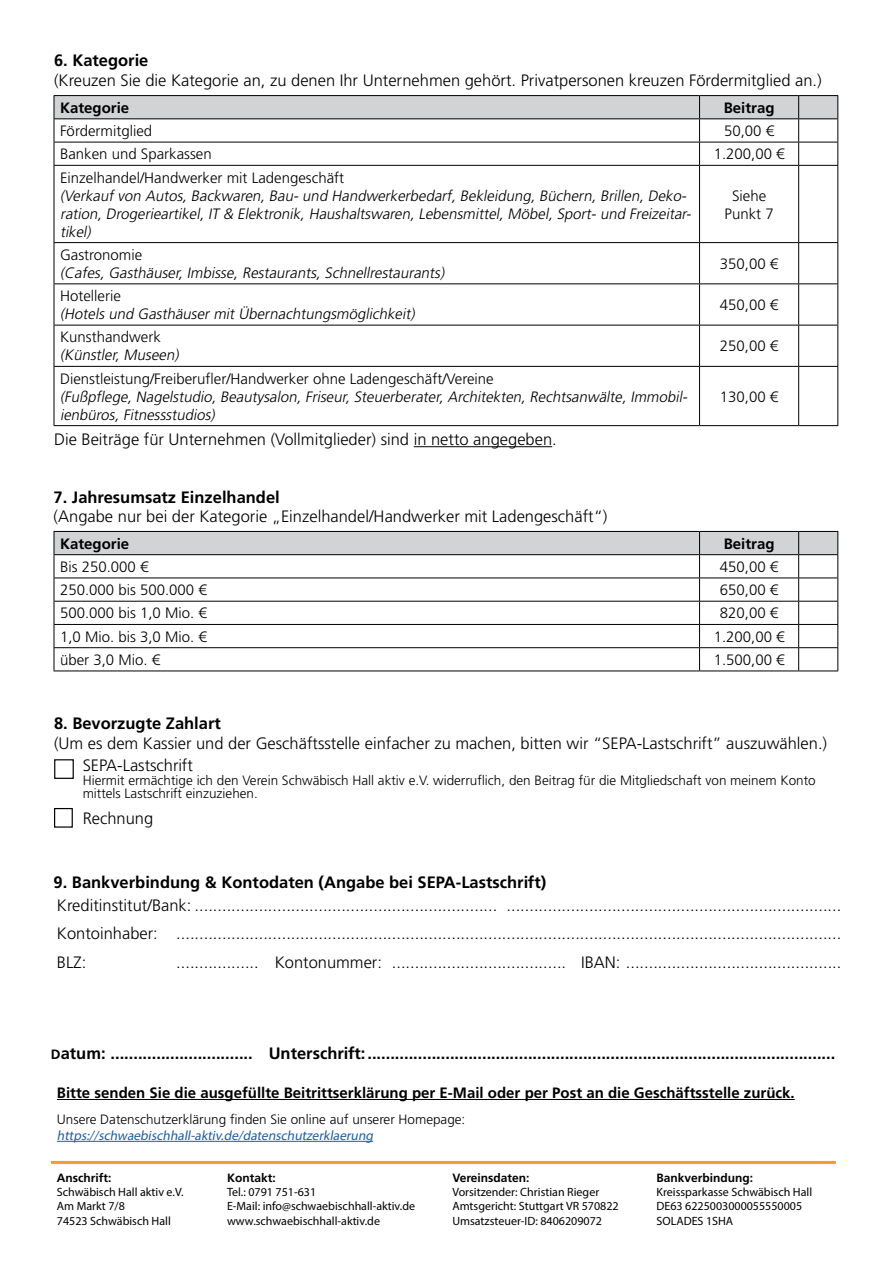
<style>
.page{position:relative;width:893px;height:1263px;background:#fff}
.page>*{position:absolute;margin:0;border:0;box-sizing:border-box;transform-origin:0 0}
.t1{font:300 16.5px/28.5px "Frutiger LT Pro";color:#000;text-align:justify}
.t2{font:700 16.5px "Frutiger LT Pro";color:#000}
.t3{font:italic 300 15px/18px "Frutiger LT Pro";color:#000}
.t4{font:300 15px/18px "Frutiger LT Pro";color:#000;text-align:center}
.t5{font:700 15px "Frutiger LT Pro";color:#000}
.t6{font:300 13.5px/13.5px "Frutiger LT Pro";color:#000}
.t7{font:italic 13.5px "Myriad Pro";color:#215e9e}
.t8{font:12px/14.4px "Myriad Pro";color:#000}
.t9{font:700 12px "Frutiger LT Pro";color:#000}
.s1{font-size:13.5px}
</style>
<div class="page">
<hr style="left:51px;top:1161px;width:785px;height:3px;background:#f59c2d">
<hr style="left:57px;top:1099px;width:738px;height:1px;background:#000">
<hr style="left:57px;top:1141px;width:316px;height:1px;background:#215e9e">
<hr style="left:54px;top:670px;width:645px;height:1px;background:#000">
<hr style="left:699px;top:670px;width:100px;height:1px;background:#000">
<hr style="left:799px;top:670px;width:39px;height:1px;background:#000">
<svg style="left:54px;top:531px;width:784px;height:139px"></svg>
<hr style="left:54px;top:554px;width:645px;height:1px;background:#000">
<hr style="left:699px;top:554px;width:100px;height:1px;background:#000">
<hr style="left:799px;top:554px;width:39px;height:1px;background:#000">
<hr style="left:54px;top:165px;width:645px;height:1px;background:#000">
<hr style="left:54px;top:166px;width:1px;height:76px;background:#000">
<hr style="left:699px;top:165px;width:100px;height:1px;background:#000">
<hr style="left:699px;top:166px;width:1px;height:76px;background:#000">
<hr style="left:799px;top:165px;width:39px;height:1px;background:#000">
<hr style="left:798px;top:166px;width:1px;height:76px;background:#000">
<hr style="left:837px;top:166px;width:1px;height:76px;background:#000">
<hr style="left:54px;top:242px;width:645px;height:1px;background:#000">
<hr style="left:54px;top:243px;width:1px;height:40px;background:#000">
<hr style="left:699px;top:242px;width:100px;height:1px;background:#000">
<hr style="left:699px;top:243px;width:1px;height:40px;background:#000">
<hr style="left:799px;top:242px;width:39px;height:1px;background:#000">
<hr style="left:798px;top:243px;width:1px;height:40px;background:#000">
<hr style="left:837px;top:243px;width:1px;height:40px;background:#000">
<hr style="left:54px;top:283px;width:645px;height:1px;background:#000">
<hr style="left:54px;top:284px;width:1px;height:41px;background:#000">
<hr style="left:699px;top:283px;width:100px;height:1px;background:#000">
<hr style="left:699px;top:284px;width:1px;height:41px;background:#000">
<hr style="left:799px;top:283px;width:39px;height:1px;background:#000">
<hr style="left:798px;top:284px;width:1px;height:41px;background:#000">
<hr style="left:837px;top:284px;width:1px;height:41px;background:#000">
<hr style="left:54px;top:325px;width:645px;height:1px;background:#000">
<hr style="left:54px;top:325px;width:1px;height:41px;background:#000">
<hr style="left:699px;top:325px;width:100px;height:1px;background:#000">
<hr style="left:699px;top:325px;width:1px;height:41px;background:#000">
<hr style="left:799px;top:325px;width:39px;height:1px;background:#000">
<hr style="left:798px;top:325px;width:1px;height:41px;background:#000">
<hr style="left:837px;top:325px;width:1px;height:41px;background:#000">
<hr style="left:54px;top:366px;width:645px;height:1px;background:#000">
<hr style="left:54px;top:367px;width:1px;height:58px;background:#000">
<hr style="left:699px;top:366px;width:100px;height:1px;background:#000">
<hr style="left:699px;top:367px;width:1px;height:58px;background:#000">
<hr style="left:799px;top:366px;width:39px;height:1px;background:#000">
<hr style="left:798px;top:367px;width:1px;height:58px;background:#000">
<hr style="left:837px;top:367px;width:1px;height:58px;background:#000">
<hr style="left:54px;top:425px;width:645px;height:1px;background:#000">
<hr style="left:699px;top:425px;width:100px;height:1px;background:#000">
<hr style="left:799px;top:425px;width:39px;height:1px;background:#000">
<hr style="left:54px;top:95px;width:645px;height:1px;background:#000">
<hr style="left:699px;top:95px;width:100px;height:1px;background:#000">
<hr style="left:799px;top:95px;width:39px;height:1px;background:#000">
<svg style="left:54px;top:96px;width:784px;height:69px"></svg>
<hr style="left:54px;top:118px;width:645px;height:1px;background:#000">
<hr style="left:699px;top:118px;width:100px;height:1px;background:#000">
<hr style="left:799px;top:118px;width:39px;height:1px;background:#000">
<hr style="left:414px;top:446px;width:138px;height:1px;background:#000">
<div style="left:54px;top:759px;width:20px;height:20px;border:1px solid #000"></div>
<div style="left:54px;top:808px;width:19px;height:20px;border:1px solid #000"></div>
<p class="t2" style="left:54px;top:51px;width:96px">6. Kategorie</p>
<p class="t1" style="left:54px;top:66px;width:769px">(Kreuzen Sie die Kategorie an, zu denen Ihr Unternehmen gehört. Privatpersonen kreuzen Fördermitglied an.)</p>
<p class="t5" style="left:60px;top:99px;width:71px">Kategorie</p>
<p class="t5" style="left:724px;top:99px;width:52px">Beitrag</p>
<p class="t4" style="left:60px;top:122px;width:94px">Fördermitglied</p>
<p class="t4" style="left:724px;top:122px;width:52px">50,00 €</p>
<p class="t4" style="left:60px;top:145px;width:153px">Banken und Sparkassen</p>
<p class="t4" style="left:714px;top:145px;width:72px">1.200,00 €</p>
<p class="t4" style="left:60px;top:168px;width:286px">Einzelhandel/Handwerker mit Ladengeschäft</p>
<p class="t3" style="left:60px;top:186px;width:635px">(Verkauf von Autos, Backwaren, Bau- und Handwerkerbedarf, Bekleidung, Büchern, Brillen, Deko&shy;ration, Drogerieartikel, IT &amp; Elektronik, Haushaltswaren, Lebensmittel, Möbel, Sport- und Freizeitar&shy;tikel)</p>
<p class="t4" style="left:724px;top:186px;width:51px">Siehe<br>Punkt 7</p>
<p class="t4" style="left:60px;top:246px;width:84px">Gastronomie</p>
<p class="t3" style="left:60px;top:264px;width:389px">(Cafes, Gasthäuser, Imbisse, Restaurants, Schnellrestaurants)</p>
<p class="t4" style="left:720px;top:255px;width:60px">350,00 €</p>
<p class="t4" style="left:60px;top:287px;width:62px">Hotellerie</p>
<p class="t3" style="left:60px;top:305px;width:359px">(Hotels und Gasthäuser mit Übernachtungsmöglichkeit)</p>
<p class="t4" style="left:60px;top:328px;width:102px">Kunsthandwerk</p>
<p class="t3" style="left:60px;top:346px;width:123px">(Künstler, Museen)</p>
<p class="t4" style="left:720px;top:296px;width:60px">450,00 €</p>
<p class="t4" style="left:720px;top:337px;width:60px">250,00 €</p>
<p class="t4" style="left:60px;top:369px;width:435px">Dienstleistung/Freiberufler/Handwerker ohne Ladengeschäft/Vereine</p>
<p class="t3" style="left:60px;top:387px;width:632px">(Fußpflege, Nagelstudio, Beautysalon, Friseur, Steuerberater, Architekten, Rechtsanwälte, Immobil&shy;ienbüros, Fitnessstudios)</p>
<p class="t4" style="left:720px;top:387px;width:60px">130,00 €</p>
<p class="t1" style="left:54px;top:425px;width:504px">Die Beiträge für Unternehmen (Vollmitglieder) sind in netto angegeben.</p>
<p class="t2" style="left:54px;top:487px;width:228px">7. Jahresumsatz Einzelhandel</p>
<p class="t1" style="left:54px;top:503px;width:555px">(Angabe nur bei der Kategorie „Einzelhandel/Handwerker mit Ladengeschäft“)</p>
<p class="t5" style="left:60px;top:534px;width:71px">Kategorie</p>
<p class="t5" style="left:724px;top:534px;width:52px">Beitrag</p>
<p class="t4" style="left:60px;top:558px;width:90px">Bis 250.000 €</p>
<p class="t4" style="left:720px;top:558px;width:60px">450,00 €</p>
<p class="t4" style="left:60px;top:581px;width:148px">250.000 bis 500.000 €</p>
<p class="t4" style="left:720px;top:581px;width:60px">650,00 €</p>
<p class="t4" style="left:60px;top:604px;width:148px">500.000 bis 1,0 Mio. €</p>
<p class="t4" style="left:720px;top:604px;width:60px">820,00 €</p>
<p class="t4" style="left:60px;top:628px;width:148px">1,0 Mio. bis 3,0 Mio. €</p>
<p class="t4" style="left:714px;top:628px;width:72px">1.200,00 €</p>
<p class="t4" style="left:60px;top:651px;width:102px">über 3,0 Mio. €</p>
<p class="t4" style="left:714px;top:651px;width:72px">1.500,00 €</p>
<p class="t2" style="left:54px;top:713px;width:168px">8. Bevorzugte Zahlart</p>
<p class="t1" style="left:54px;top:729px;width:775px">(Um es dem Kassier und der Geschäftsstelle einfacher zu machen, bitten wir “SEPA-Lastschrift” auszuwählen.)</p>
<p class="t1" style="left:83px;top:751px;width:112px">SEPA-Lastschrift</p>
<p class="t6" style="left:83px;top:773px;width:735px">Hiermit ermächtige ich den Verein Schwäbisch Hall aktiv e.V. widerruflich, den Beitrag für die Mitgliedschaft von meinem Konto mittels Lastschrift einzuziehen.</p>
<p class="t1" style="left:83px;top:804px;width:72px">Rechnung</p>
<p class="t2" style="left:54px;top:872px;width:494px">9. Bankverbindung &amp; Kontodaten (Angabe bei SEPA-Lastschrift)</p>
<p class="t1" style="left:57px;top:891px;width:786px">Kreditinstitut/Bank: .................................................................. .........................................................................<br>Kontoinhaber: .................................................................................................................................................<br>BLZ:</p>
<p class="t1" style="left:176px;top:948px;width:667px">.................. Kontonummer: ...................................... IBAN: ...............................................</p>
<p class="t2" style="left:51px;top:1043px;width:786px"><span class="s1">D</span>atum: ............................... Unterschrift:......................................................................................................</p>
<p class="t5" style="left:57px;top:1084px;width:739px">Bitte senden Sie die ausgefüllte Beitrittserklärung per E-Mail oder per Post an die Geschäftsstelle zurück.</p>
<p class="t6" style="left:57px;top:1112px;width:410px">Unsere Datenschutzerklärung finden Sie online auf unserer Homepage:</p>
<p class="t7" style="left:57px;top:1127px;width:320px">https://schwaebischhall-aktiv.de/datenschutzerklaerung</p>
<p class="t9" style="left:57px;top:1170px;width:56px">Anschrift:</p>
<p class="t8" style="left:57px;top:1184px;width:128px">Schwäbisch Hall aktiv e.V.<br>Am Markt 7/8<br>74523 Schwäbisch Hall</p>
<p class="t9" style="left:227px;top:1170px;width:50px">Kontakt:</p>
<p class="t8" style="left:227px;top:1184px;width:190px">Tel.: 0791 751-631<br>E-Mail: info@schwaebischhall-aktiv.de www.schwaebischhall-aktiv.de</p>
<p class="t9" style="left:452px;top:1170px;width:79px">Vereinsdaten:</p>
<p class="t8" style="left:452px;top:1184px;width:168px">Vorsitzender: Christian Rieger<br>Amtsgericht: Stuttgart VR 570822<br>Umsatzsteuer-ID: 8406209072</p>
<p class="t9" style="left:656px;top:1170px;width:98px">Bankverbindung:</p>
<p class="t8" style="left:656px;top:1184px;width:157px">Kreissparkasse Schwäbisch Hall<br>DE63 6225003000055550005<br>SOLADES 1SHA</p>
</div>
